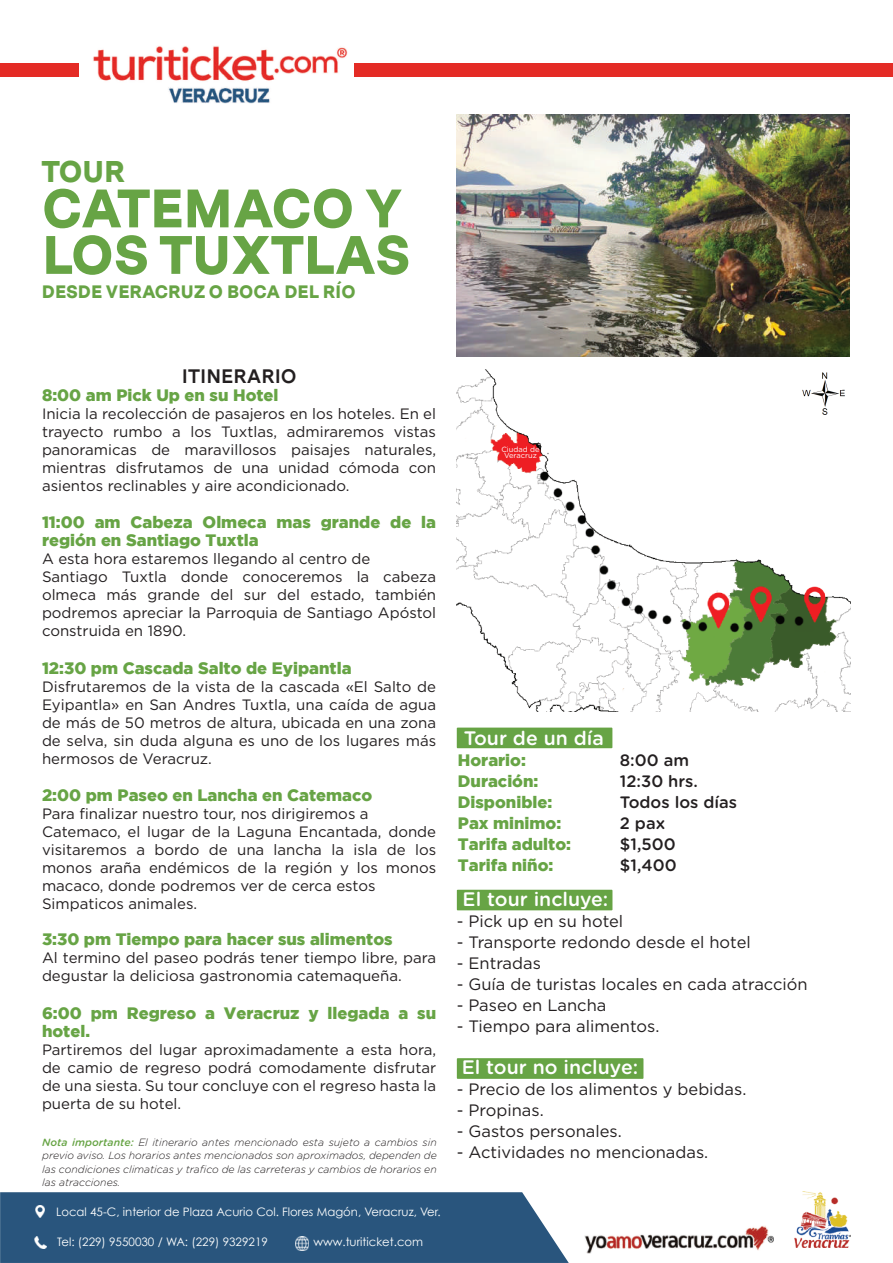
<style>
.page{position:relative;width:893px;height:1263px;background:#fff}
.page>*{position:absolute;margin:0;border:0;box-sizing:border-box;transform-origin:0 0}
.t1{font:900 54px/46.5px "Messina Sans";color:#67a445}
.t2{font:900 30px "Messina Sans";color:#67a445}
.t3{font:500 19.5px "Gotham Rounded";color:#fff}
.t4{font:700 19.5px "Messina Sans";color:#231f20}
.t5{font:900 18px "Messina Sans";color:#67a445}
.t6{font:900 16.5px/18px "Gotham";color:#67a445}
.t7{font:16.5px "Gotham";color:#231f20}
.t8{font:500 16.5px "Gotham Rounded";color:#231f20}
.t9{font:15px/18px "Gotham";color:#231f20;text-align:justify}
.t10{font:11.7px "Century Gothic";color:#fff}
.t11{font:italic 300 10.5px/13.5px "Gotham Rounded";color:#231f20;text-align:justify}
.t12{font:7.5px/6px "Gotham Rounded";color:#fff;text-align:center}
.s1{font-weight:500;color:#67a445}
</style>
<div class="page">
<div style="left:354px;top:63px;width:539px;height:13px;background:#e42b25"></div>
<div style="left:0;top:63px;width:79px;height:13px;background:#e42b25"></div>
<img style="left:93px;top:46px;width:254px;height:57px">
<div style="left:0;top:1192px;width:569px;height:71px;background:#29557d"></div>
<img style="left:794px;top:1192px;width:56px;height:56px">
<img style="left:584px;top:1226px;width:189px;height:27px">
<img style="left:457px;top:115px;width:393px;height:241px">
<img style="left:457px;top:369px;width:394px;height:342px">
<div style="left:587px;top:692px;width:9px;height:7px;background:#fff"></div>
<div style="left:565px;top:704px;width:10px;height:5px;background:#fff"></div>
<div style="left:606px;top:692px;width:8px;height:7px;background:#fff;border-radius:50%"></div>
<div style="left:457px;top:728px;width:155px;height:20px;background:#67a445"></div>
<div style="left:457px;top:890px;width:155px;height:20px;background:#67a445"></div>
<div style="left:457px;top:1058px;width:186px;height:21px;background:#67a445;border:2px solid #66a343"></div>
<img style="left:797px;top:369px;width:53px;height:54px">
<h2 class="t2" style="left:42px;top:149px;width:85px">TOUR</h2>
<h1 class="t1" style="left:42px;top:183px;width:370px">CATEMACO Y<br>LOS TUXTLAS</h1>
<p class="t5" style="left:42px;top:278px;width:315px">DESDE VERACRUZ O BOCA DEL RÍO</p>
<h3 class="t4" style="left:182px;top:361px;width:116px">ITINERARIO</h3>
<p class="t6" style="left:42px;top:386px;width:238px">8:00 am Pick Up en su Hotel</p>
<p class="t9" style="left:42px;top:404px;width:396px">Inicia la recolección de pasajeros en los hoteles. En el trayecto rumbo a los Tuxtlas, admiraremos vistas panoramicas de maravillosos paisajes naturales, mientras disfrutamos de una unidad cómoda con asientos reclinables y aire acondicionado.</p>
<p class="t6" style="left:42px;top:513px;width:396px">11:00 am Cabeza Olmeca mas grande de la región en Santiago Tuxtla</p>
<p class="t9" style="left:42px;top:550px;width:396px;text-align:left">A esta hora estaremos llegando al centro de Santiago Tuxtla donde conoceremos la cabeza olmeca más grande del sur del estado, también podremos apreciar la Parroquia de Santiago Apóstol construida en 1890.</p>
<p class="t6" style="left:42px;top:659px;width:311px">12:30 pm Cascada Salto de Eyipantla</p>
<p class="t9" style="left:42px;top:677px;width:396px">Disfrutaremos de la vista de la cascada «El Salto de Eyipantla» en San Andres Tuxtla, una caída de agua de más de 50 metros de altura, ubicada en una zona de selva, sin duda alguna es uno de los lugares más hermosos de Veracruz.</p>
<p class="t6" style="left:42px;top:786px;width:332px">2:00 pm Paseo en Lancha en Catemaco</p>
<p class="t9" style="left:42px;top:805px;width:396px;text-align:left">Para finalizar nuestro tour, nos dirigiremos a Catemaco, el lugar de la Laguna Encantada, donde visitaremos a bordo de una lancha la isla de los monos araña endémicos de la región y los monos macaco, donde podremos ver de cerca estos Simpaticos animales.</p>
<p class="t6" style="left:42px;top:930px;width:352px">3:30 pm Tiempo para hacer sus alimentos</p>
<p class="t9" style="left:42px;top:949px;width:396px">Al termino del paseo podrás tener tiempo libre, para degustar la deliciosa gastronomia catemaqueña.</p>
<p class="t6" style="left:42px;top:1004px;width:396px">6:00 pm Regreso a Veracruz y llegada a su hotel.</p>
<p class="t9" style="left:42px;top:1040px;width:396px">Partiremos del lugar aproximadamente a esta hora, de camio de regreso podrá comodamente disfrutar de una siesta. Su tour concluye con el regreso hasta la puerta de su hotel.</p>
<p class="t11" style="left:42px;top:1135px;width:396px"><span class="s1">Nota importante:</span> El itinerario antes mencionado esta sujeto a cambios sin previo aviso. Los horarios antes mencionados son aproximados, dependen de las condiciones climaticas y trafico de las carreteras y cambios de horarios en las atracciones.</p>
<p class="t10" style="left:56px;top:1204px;width:386px">Local 45-C, interior de Plaza Acurio Col. Flores Magón, Veracruz, Ver.</p>
<p class="t10" style="left:57px;top:1235px;width:212px">Tel: (229) 9550030 / WA: (229) 9329219</p>
<p class="t10" style="left:313px;top:1235px;width:111px">www.turiticket.com</p>
<p class="t12" style="left:501px;top:446px;width:40px">Ciudad de<br>Veracruz</p>
<h3 class="t3" style="left:464px;top:724px;width:142px">Tour de un día</h3>
<p class="t6" style="left:458px;top:750px;width:70px">Horario:</p>
<p class="t8" style="left:620px;top:748px;width:71px">8:00 am</p>
<p class="t6" style="left:458px;top:771px;width:82px">Duración:</p>
<p class="t8" style="left:620px;top:769px;width:80px">12:30 hrs.</p>
<p class="t6" style="left:458px;top:792px;width:96px">Disponible:</p>
<p class="t8" style="left:620px;top:790px;width:119px">Todos los días</p>
<p class="t6" style="left:458px;top:813px;width:105px">Pax minimo:</p>
<p class="t8" style="left:620px;top:811px;width:47px">2 pax</p>
<p class="t6" style="left:458px;top:834px;width:115px">Tarifa adulto:</p>
<p class="t8" style="left:620px;top:832px;width:57px">$1,500</p>
<p class="t6" style="left:458px;top:855px;width:97px">Tarifa niño:</p>
<p class="t8" style="left:620px;top:853px;width:58px">$1,400</p>
<h3 class="t3" style="left:463px;top:886px;width:147px">El tour incluye:</h3>
<p class="t7" style="left:457px;top:911px;width:168px">- Pick up en su hotel</p>
<p class="t7" style="left:457px;top:932px;width:295px">- Transporte redondo desde el hotel</p>
<p class="t7" style="left:457px;top:953px;width:86px">- Entradas</p>
<p class="t7" style="left:457px;top:974px;width:352px">- Guía de turistas locales en cada atracción</p>
<p class="t7" style="left:457px;top:995px;width:151px">- Paseo en Lancha</p>
<p class="t7" style="left:457px;top:1016px;width:204px">- Tiempo para alimentos.</p>
<h3 class="t3" style="left:462px;top:1054px;width:178px">El tour no incluye:</h3>
<p class="t7" style="left:457px;top:1079px;width:291px">- Precio de los alimentos y bebidas.</p>
<p class="t7" style="left:457px;top:1100px;width:88px">- Propinas.</p>
<p class="t7" style="left:457px;top:1121px;width:166px">- Gastos personales.</p>
<p class="t7" style="left:457px;top:1142px;width:253px">- Actividades no mencionadas.</p>
</div>
